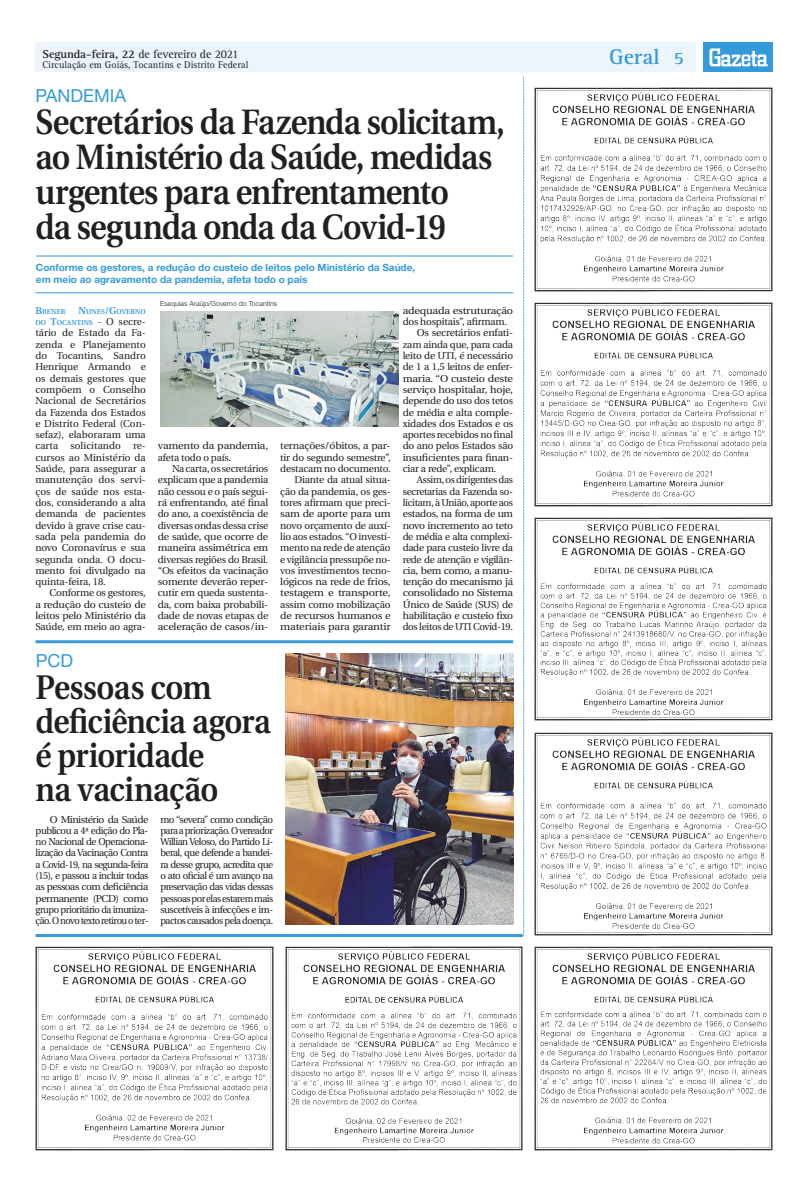
<style>
.page{position:relative;width:808px;height:1191px;background:#fff}
.page>*{position:absolute;margin:0;border:0;box-sizing:border-box;transform-origin:0 0}
.Manchete{font:600 35.2px/35px "Utopia";letter-spacing:-.025em;color:#231f20;scale:.91 1}
.Manchete-2{font:600 34.1px/34px "Utopia";letter-spacing:-.02em;color:#231f20;scale:.91 1}
.t1{font:700 22px "Rotis Serif";color:#349ada}
.Retranca{font:18px "Helvetica Neue";color:#349ada}
.t2{font:700 18px "Rotis Serif";color:#349ada}
.t3{font:12px "Rotis Serif";letter-spacing:-.01em;color:#231f20}
.TExto_Corrido{font:10px/11.3px "Utopia";letter-spacing:-.02em;color:#231f20;text-align:justify}
.Repórter{font:10px/11.3px "Utopia";letter-spacing:-.01em;color:#231f20;text-align:justify}
.TExto_Corrido-2{font:10px/11.3px "Utopia";letter-spacing:-.02em;color:#231f20;text-align:justify;scale:1.04 1}
.Olho{font:700 10px "Helvetica Neue";color:#349ada}
.TExto_Corrido-3{font:10px/11.3px "Utopia";letter-spacing:-.02em;color:#231f20;text-align:justify;scale:1.05 1}
.t4{font:10px "Rotis Serif";color:#231f20}
.TExto_Corrido-4{font:10px/11.3px "Utopia";letter-spacing:-.02em;color:#231f20;scale:1.09 1}
.TExto_Corrido-5{font:10px/11.3px "Utopia";letter-spacing:-.02em;color:#231f20;scale:1.08 1}
.Repórter-2{font:600 7px/11.3px "Utopia";color:#349ada;text-align:right}
.Crédito_Fotógrafo{font:300 7px "Helvetica Neue";color:#231f20}
.s1{font-weight:700}
.s2{font-size:10px}
.s3{font-weight:400;font-size:10px;color:#231f20}
</style>
<div class="page">
<div style="left:35px;top:43px;width:661px;height:29px;background:#ebf5fb"></div>
<div style="left:703px;top:43px;width:69px;height:29px;background:#349ada"></div>
<svg style="left:709px;top:48px;width:59px;height:18px"></svg>
<hr style="left:36px;top:255px;width:477px;height:1px;background:#349ada">
<hr style="left:35px;top:292px;width:478px;height:1px;background:#349ada">
<hr style="left:36px;top:934px;width:487px;height:3px;background:#349ada">
<svg style="left:523px;top:76px;width:1px;height:859px"></svg>
<img style="left:161px;top:311px;width:237px;height:116px">
<img style="left:285px;top:653px;width:228px;height:272px">
<hr style="left:36px;top:640px;width:477px;height:3px;background:#349ada">
<img style="left:35px;top:947px;width:238px;height:203px">
<img style="left:285px;top:947px;width:238px;height:203px">
<img style="left:535px;top:88px;width:237px;height:203px">
<img style="left:535px;top:302px;width:237px;height:204px">
<img style="left:535px;top:517px;width:237px;height:204px">
<img style="left:535px;top:732px;width:237px;height:203px">
<img style="left:535px;top:947px;width:237px;height:203px">
<p class="t3" style="left:43px;top:47px;width:197px"><span class="s1">Segunda-feira, 22</span> de fevereiro de 2021</p>
<p class="t4" style="left:43px;top:59px;width:207px">Circulação em Goiás, Tocantins e Distrito Federal</p>
<p class="Retranca" style="left:35px;top:85px;width:92px">PANDEMIA</p>
<p class="Manchete" style="left:35px;top:105px;width:518px">Secretários da Fazenda solicitam, ao Ministério da Saúde, medidas urgentes para enfrentamento</p>
<p class="Manchete" style="left:35px;top:210px;width:453px">da segunda onda da Covid-19</p>
<p class="Olho" style="left:36px;top:262px;width:381px">Conforme os gestores, a redução do custeio de leitos pelo Ministério da Saúde,</p>
<p class="Olho" style="left:36px;top:273px;width:273px">em meio ao agravamento da pandemia, afeta todo o país</p>
<p class="Repórter-2" style="left:35px;top:306px;width:32px"><span class="s2">B</span>RENER</p>
<p class="Crédito_Fotógrafo" style="left:160px;top:299px;width:118px">Esequias Araújo/Governo do Tocantins</p>
<p class="TExto_Corrido-4" style="left:403px;top:305px;width:103px">adequada estruturação dos hospitais”, afirmam.</p>
<p class="TExto_Corrido-2" style="left:403px;top:327px;width:108px;text-indent:14px">Os secretários enfati&shy;zam ainda que, para cada leito de UTI, é necessário de 1 a 1,5 leitos de enfer&shy;maria. “O custeio deste serviço hospitalar, hoje, depende do uso dos tetos de média e alta comple&shy;xidades dos Estados e os aportes recebidos no final do ano pelos Estados são insuficientes para finan&shy;ciar a rede”, explicam.</p>
<p class="TExto_Corrido" style="left:403px;top:474px;width:112px;text-indent:14px">Assim, os dirigentes das secretarias da Fazenda so&shy;licitam, à União, aporte aos estados, na forma de um novo incremento ao teto de média e alta complexi&shy;dade para custeio livre da rede de atenção e vigilân&shy;cia, bem como, a manu&shy;tenção do mecanismo já consolidado no Sistema Único de Saúde (SUS) de habilitação e custeio fixo dos leitos de UTI Covid-19.</p>
<p class="Repórter-2" style="left:35px;top:306px;width:112px"><span class="s2">N</span>UNES<span class="s2">/G</span>OVERNO<br>DO <span class="s2">T</span>OCANTINS <span class="s2">-</span> <span class="s3">O secre-</span></p>
<p class="Repórter" style="left:35px;top:327px;width:112px">tário de Estado da Fa&shy;zenda e Planejamento do Tocantins, Sandro Henrique Armando e os demais gestores que compõem o Conselho Nacional de Secretários da Fazenda dos Estados e Distrito Federal (Con&shy;sefaz), elaboraram uma carta solicitando re&shy;cursos ao Ministério da Saúde, para assegurar a manutenção dos servi&shy;ços de saúde nos esta&shy;dos, considerando a alta demanda de pacientes devido à grave crise cau&shy;sada pela pandemia do novo Coronavírus e sua segunda onda. O docu&shy;mento foi divulgado na quinta-feira, 18.</p>
<p class="TExto_Corrido" style="left:35px;top:587px;width:112px;text-indent:14px">Conforme os gestores, a redução do custeio de leitos pelo Ministério da Saúde, em meio ao agra-</p>
<p class="TExto_Corrido-5" style="left:158px;top:440px;width:104px">vamento da pandemia, afeta todo o país.</p>
<p class="TExto_Corrido" style="left:158px;top:463px;width:112px;text-indent:14px">Na carta, os secretários explicam que a pandemia não cessou e o país segui&shy;rá enfrentando, até final do ano, a coexistência de diversas ondas dessa crise de saúde, que ocorre de maneira assimétrica em diversas regiões do Brasil. “Os efeitos da vacinação somente deverão reper&shy;cutir em queda sustenta&shy;da, com baixa probabili&shy;dade de novas etapas de aceleração de casos/in-</p>
<p class="TExto_Corrido-3" style="left:280px;top:440px;width:107px">ternações/óbitos, a par&shy;tir do segundo semestre”, destacam no documento.</p>
<p class="TExto_Corrido" style="left:280px;top:474px;width:112px;text-indent:14px">Diante da atual situa&shy;ção da pandemia, os ges&shy;tores afirmam que preci&shy;sam de aporte para um novo orçamento de auxí&shy;lio aos estados. “O investi&shy;mento na rede de atenção e vigilância pressupõe no&shy;vos investimentos tecno&shy;lógicos na rede de frios, testagem e transporte, assim como mobilização de recursos humanos e materiais para garantir</p>
<p class="Retranca" style="left:36px;top:649px;width:39px">PCD</p>
<p class="Manchete-2" style="left:36px;top:671px;width:260px">Pessoas com deficiência agora é prioridade</p>
<p class="Manchete-2" style="left:36px;top:773px;width:202px">na vacinação</p>
<p class="TExto_Corrido" style="left:36px;top:813px;width:114px;text-indent:14px">O Ministério da Saúde publicou a 4ª edição do Pla&shy;no Nacional de Operaciona&shy;lização da Vacinação Contra a Covid-19, na segunda-feira (15), e passou a incluir todas as pessoas com deficiência permanente (PCD) como grupo prioritário da imuniza&shy;ção. O novo texto retirou o ter-</p>
<p class="TExto_Corrido" style="left:160px;top:813px;width:114px">mo “severa” como condição para a priorização. O vereador Willian Veloso, do Partido Li&shy;beral, que defende a bandei&shy;ra desse grupo, acredita que o ato oficial é um avanço na preservação das vidas dessas pessoas por elas estarem mais suscetíveis à infecções e im&shy;pactos causados pela doença.</p>
<p class="t1" style="left:609px;top:44px;width:52px">Geral</p>
<p class="t2" style="left:674px;top:48px;width:12px">5</p>
</div>
